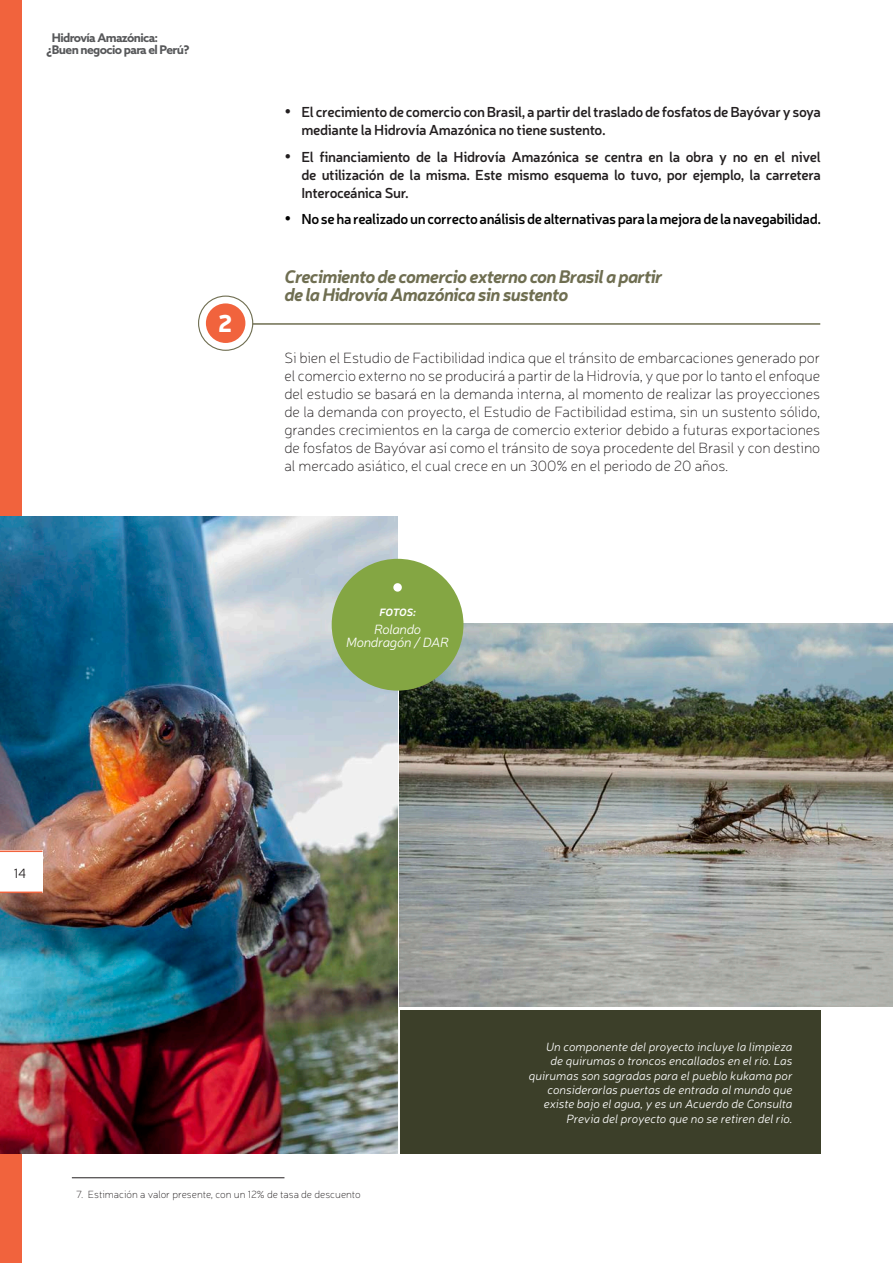
<style>
.page{position:relative;width:893px;height:1263px;background:#fff}
.page>*{position:absolute;margin:0;border:0;box-sizing:border-box;transform-origin:0 0}
.t1{font:900 24px "Neris";color:#fff}
.t2{font:italic 700 18px/18px "Neris";letter-spacing:-.04em;color:#6f6e51}
.t3{font:100 15px/18px "Neris";letter-spacing:-.005em;color:#231f20;text-align:justify}
.t4{font:600 14.4px/18px "Neris";letter-spacing:-.025em;color:#231f20}
.t5{font:600 14.4px "Neris";letter-spacing:-.025em;color:#000}
.t6{font:italic 300 13.5px/13.5px "Neris";letter-spacing:-.02em;color:#fff;text-align:center}
.t7{font:300 13.5px "Neris";color:#231f20}
.t8{font:italic 300 12px/14.4px "Neris";color:#fff;text-align:right}
.t9{font:700 12px "Azo Sans";letter-spacing:-.05em;color:#57585a}
.t10{font:100 10.5px "Neris";color:#231f20}
.t11{font:italic 700 10.5px "Neris";letter-spacing:-.025em;color:#fff}
</style>
<div class="page">
<div style="left:0;top:0;width:21px;height:1263px;background:#f1633d"></div>
<div style="left:400px;top:1011px;width:421px;height:143px;background:#3c3f29"></div>
<img style="left:400px;top:623px;width:493px;height:383px">
<img style="left:0;top:516px;width:397px;height:638px">
<div style="left:332px;top:559px;width:131px;height:132px;background:#84a643;border-radius:50%"></div>
<div style="left:393px;top:583px;width:9px;height:9px;background:#fff;border-radius:50%"></div>
<div style="left:0;top:850px;width:43px;height:43px;background:#fff"></div>
<hr style="left:0;top:850px;width:43px;height:2px;background:#f1633d">
<hr style="left:0;top:891px;width:43px;height:2px;background:#f1633d">
<hr style="left:72px;top:1177px;width:212px;height:1px;background:#231f20">
<hr style="left:253px;top:323px;width:567px;height:2px;background:#6f6e51">
<div style="left:206px;top:303px;width:39px;height:40px;background:#f1633d;border-radius:50%"></div>
<div style="left:198px;top:296px;width:55px;height:55px;border:1px solid #6f6e51;border-radius:50%"></div>
<p class="t9" style="left:52px;top:30px;width:108px">Hidrovía Amazónica:</p>
<p class="t9" style="left:46px;top:41px;width:145px">¿Buen negocio para el Perú?</p>
<h1 class="t1" style="left:218px;top:306px;width:16px">2</h1>
<p class="t4" style="left:301px;top:102px;width:521px;text-indent:-17px">• El crecimiento de comercio con Brasil, a partir del traslado de fosfatos de Bayóvar y soya mediante la Hidrovía Amazónica no tiene sustento.</p>
<p class="t4" style="left:301px;top:147px;width:521px;text-align:justify;text-indent:-17px">• El financiamiento de la Hidrovía Amazónica se centra en la obra y no en el nivel de utilización de la misma. Este mismo esquema lo tuvo, por ejemplo, la carretera Interoceánica Sur.</p>
<p class="t5" style="left:284px;top:209px;width:538px">• No se ha realizado un correcto análisis de alternativas para la mejora de la navegabilidad.</p>
<p class="t2" style="left:284px;top:266px;width:380px">Crecimiento de comercio externo con Brasil a partir de la Hidrovía Amazónica sin sustento</p>
<p class="t3" style="left:284px;top:349px;width:537px">Si bien el Estudio de Factibilidad indica que el tránsito de embarcaciones generado por el comercio externo no se producirá a partir de la Hidrovía, y que por lo tanto el enfoque del estudio se basará en la demanda interna, al momento de realizar las proyecciones de la demanda con proyecto, el Estudio de Factibilidad estima, sin un sustento sólido, grandes crecimientos en la carga de comercio exterior debido a futuras exportaciones de fosfatos de Bayóvar así como el tránsito de soya procedente del Brasil y con destino al mercado asiático, el cual crece en un 300% en el periodo de 20 años.</p>
<p class="t11" style="left:379px;top:605px;width:38px">FOTOS:</p>
<p class="t6" style="left:346px;top:622px;width:104px">Rolando<br>Mondragón / DAR</p>
<p class="t7" style="left:14px;top:865px;width:14px">14</p>
<p class="t10" style="left:76px;top:1188px;width:286px">7. Estimación a valor presente, con un 12% de tasa de descuento</p>
<p class="t8" style="left:529px;top:1039px;width:265px">Un componente del proyecto incluye la limpieza<br>de quirumas o troncos encallados en el río. Las quirumas son sagradas para el pueblo kukama por considerarlas puertas de entrada al mundo que existe bajo el agua, y es un Acuerdo de Consulta Previa del proyecto que no se retiren del río.</p>
</div>
